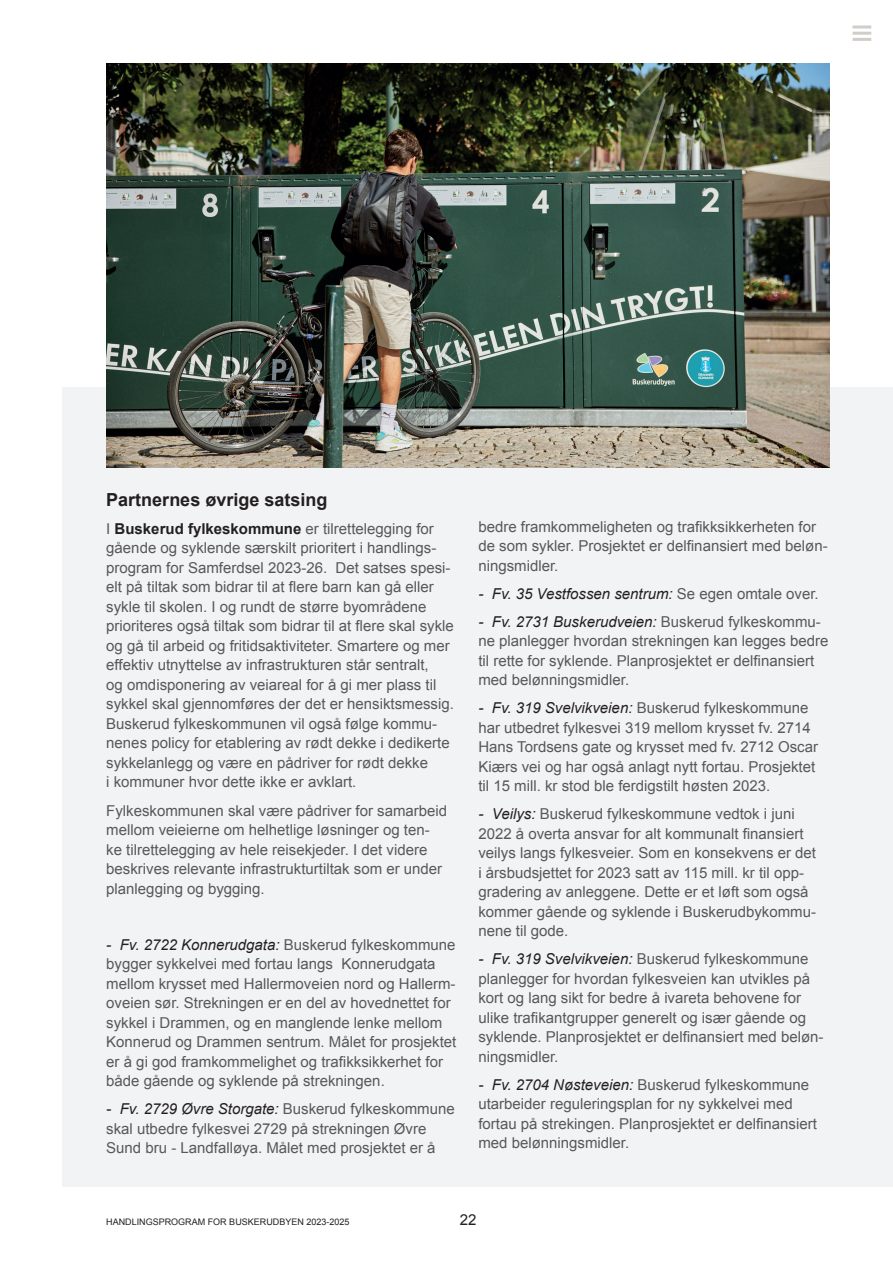
<style>
.page{position:relative;width:893px;height:1263px;background:#fff}
.page>*{position:absolute;margin:0;border:0;box-sizing:border-box;transform-origin:0 0}
.t1{font:700 18px "Arial";color:#231f20}
.t2{font:15px/19.5px "Arial";color:#57585a}
.t3{font:italic 15px "Arial";color:#231f20}
.t4{font:15px "Arial";color:#231f20}
.t5{font:9px "Arial";color:#231f20}
.s1{font-weight:700;color:#231f20}
.s2{font-style:italic;color:#231f20}
.s3{font-style:normal;color:#57585a}
</style>
<div class="page">
<div style="left:63px;top:387px;width:830px;height:799px;background:#f2f3f4"></div>
<img style="left:106px;top:64px;width:723px;height:404px">
<hr style="left:853px;top:26px;width:18px;height:3px;background:#d1cdc8">
<hr style="left:853px;top:32px;width:18px;height:3px;background:#d1cdc8">
<hr style="left:853px;top:38px;width:18px;height:3px;background:#d1cdc8">
<p class="t1" style="left:106px;top:488px;width:223px">Partnernes øvrige satsing</p>
<p class="t2" style="left:106px;top:519px;width:349px">I <span class="s1">Buskerud fylkeskommune</span> er tilrettelegging for gående og syklende særskilt prioritert i handlings&shy;program for Samferdsel 2023-26. Det satses spesi&shy;elt på tiltak som bidrar til at flere barn kan gå eller sykle til skolen. I og rundt de større byområdene prioriteres også tiltak som bidrar til at flere skal sykle og gå til arbeid og fritidsaktiviteter. Smartere og mer effektiv utnyttelse av infrastrukturen står sentralt,<br>og omdisponering av veiareal for å gi mer plass til sykkel skal gjennomføres der det er hensiktsmessig.<br>Buskerud fylkeskommunen vil også følge kommu&shy;nenes policy for etablering av rødt dekke i dedikerte sykkelanlegg og være en pådriver for rødt dekke<br>i kommuner hvor dette ikke er avklart.</p>
<p class="t2" style="left:106px;top:801px;width:342px">Fylkeskommunen skal være pådriver for samarbeid mellom veieierne om helhetlige løsninger og ten&shy;ke tilrettelegging av hele reisekjeder. I det videre beskrives relevante infrastrukturtiltak som er under planlegging og bygging.</p>
<p class="t2" style="left:106px;top:935px;width:352px"><span class="s2">- Fv. 2722 Konnerudgata:</span> Buskerud fylkeskommune bygger sykkelvei med fortau langs Konnerudgata mellom krysset med Hallermoveien nord og Hallerm&shy;oveien sør. Strekningen er en del av hovednettet for sykkel i Drammen, og en manglende lenke mellom Konnerud og Drammen sentrum. Målet for prosjektet er å gi god framkommelighet og trafikksikkerhet for både gående og syklende på strekningen.</p>
<p class="t2" style="left:106px;top:1099px;width:350px"><span class="s2">- Fv. 2729 Øvre Storgate:</span> Buskerud fylkeskommune skal utbedre fylkesvei 2729 på strekningen Øvre<br>Sund bru - Landfalløya. Målet med prosjektet er å</p>
<p class="t2" style="left:478px;top:517px;width:351px">bedre framkommeligheten og trafikksikkerheten for de som sykler. Prosjektet er delfinansiert med beløn&shy;ningsmidler.</p>
<p class="t3" style="left:478px;top:584px;width:342px">- Fv. 35 Vestfossen sentrum: <span class="s3">Se egen omtale over.</span></p>
<p class="t2" style="left:478px;top:612px;width:352px"><span class="s2">- Fv. 2731 Buskerudveien:</span> Buskerud fylkeskommu&shy;ne planlegger hvordan strekningen kan legges bedre til rette for syklende. Planprosjektet er delfinansiert med belønningsmidler.</p>
<p class="t2" style="left:478px;top:698px;width:341px"><span class="s2">- Fv. 319 Svelvikveien:</span> Buskerud fylkeskommune har utbedret fylkesvei 319 mellom krysset fv. 2714<br>Hans Tordsens gate og krysset med fv. 2712 Oscar Kiærs vei og har også anlagt nytt fortau. Prosjektet til 15 mill. kr stod ble ferdigstilt høsten 2023.</p>
<p class="t2" style="left:478px;top:804px;width:339px"><span class="s2">- Veilys:</span> Buskerud fylkeskommune vedtok i juni 2022 å overta ansvar for alt kommunalt finansiert veilys langs fylkesveier. Som en konsekvens er det i årsbudsjettet for 2023 satt av 115 mill. kr til opp&shy;gradering av anleggene. Dette er et løft som også kommer gående og syklende i Buskerudbykommu&shy;nene til gode.</p>
<p class="t2" style="left:478px;top:949px;width:347px"><span class="s2">- Fv. 319 Svelvikveien:</span> Buskerud fylkeskommune planlegger for hvordan fylkesveien kan utvikles på kort og lang sikt for bedre å ivareta behovene for ulike trafikantgrupper generelt og især gående og syklende. Planprosjektet er delfinansiert med beløn&shy;ningsmidler.</p>
<p class="t2" style="left:478px;top:1075px;width:340px"><span class="s2">- Fv. 2704 Nøsteveien:</span> Buskerud fylkeskommune utarbeider reguleringsplan for ny sykkelvei med fortau på strekingen. Planprosjektet er delfinansiert med belønningsmidler.</p>
<p class="t5" style="left:106px;top:1216px;width:245px">HANDLINGSPROGRAM FOR BUSKERUDBYEN 2023-2025</p>
<p class="t4" style="left:460px;top:1210px;width:18px">22</p>
</div>
